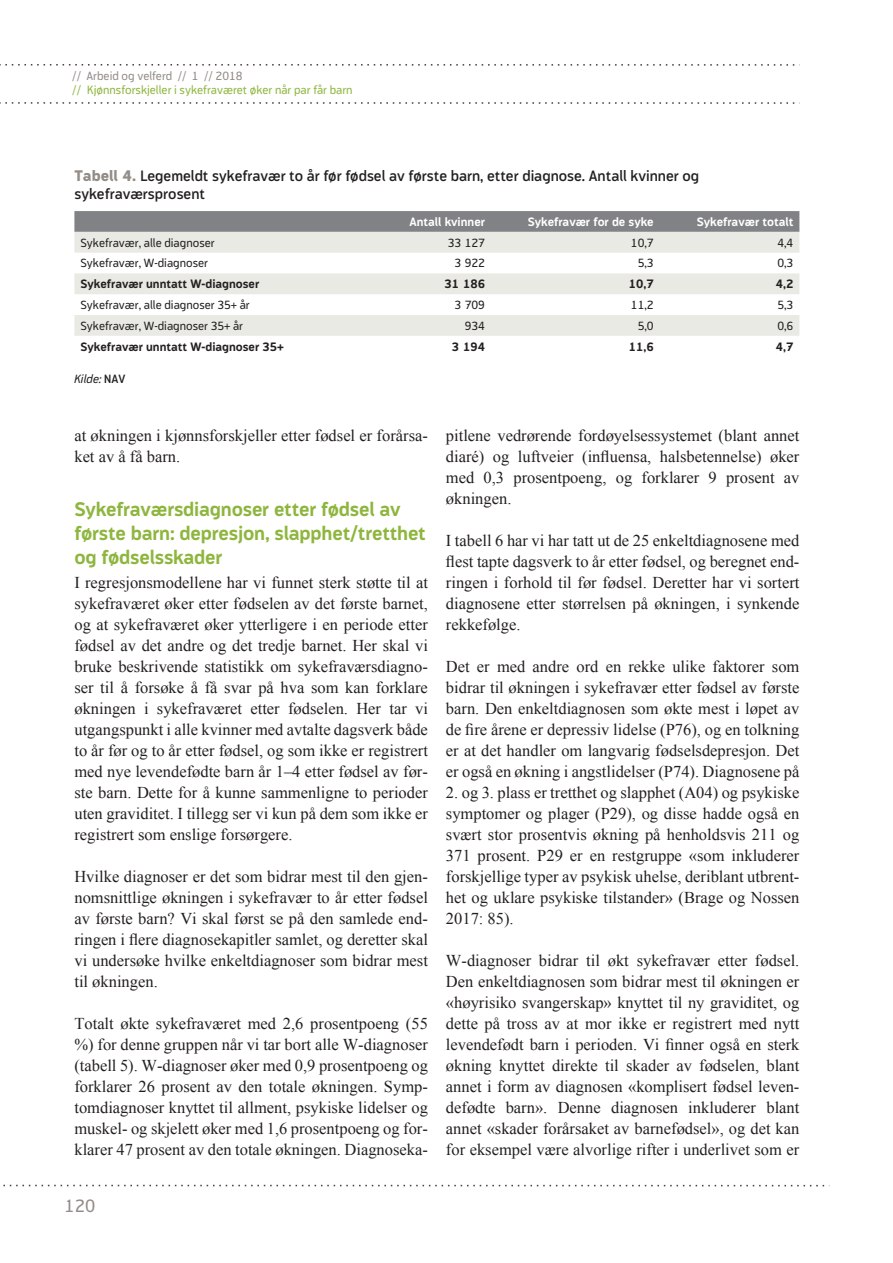
<style>
.page{position:relative;width:893px;height:1263px;background:#fff}
.page>*{position:absolute;margin:0;border:0;box-sizing:border-box;transform-origin:0 0}
.t1{font:700 19.5px/24px "Modus";letter-spacing:-.01em;color:#8eb63e}
.t2{font:18px "Modus";color:#948d87}
.t3{font:16.5px/21px "Times New Roman";color:#231f20;text-align:justify}
.t4{font:600 15px/18px "Modus";color:#231f20}
.t5{font:12px "Modus";color:#231f20}
.t6{font:700 12px "Modus";color:#231f20}
.t7{font:12px "Modus";color:#8eb63e}
.t8{font:700 12px "Modus";color:#fff}
.t9{font:12px "Modus";color:#948d87}
.t10{font:italic 12px "Modus";color:#231f20}
.s1{font-weight:800;color:#948d87}
.s2{font-weight:600;font-style:normal}
</style>
<div class="page">
<svg style="left:0;top:64px;width:795px;height:2px"></svg>
<svg style="left:0;top:102px;width:795px;height:2px"></svg>
<svg style="left:3px;top:1185px;width:822px;height:1px"></svg>
<svg style="left:74px;top:273px;width:725px;height:63px;fill:#e9eae4"></svg>
<svg style="left:74px;top:211px;width:725px;height:42px;background:#b5b7b5"></svg>
<p class="t9" style="left:72px;top:69px;width:172px">// Arbeid og velferd // 1 // 2018</p>
<p class="t7" style="left:72px;top:83px;width:282px">// Kjønnsforskjeller i sykefraværet øker når par får barn</p>
<p class="t4" style="left:74px;top:167px;width:626px"><span class="s1">Tabell 4.</span> Legemeldt sykefravær to år før fødsel av første barn, etter diagnose. Antall kvinner og sykefraværsprosent</p>
<p class="t8" style="left:409px;top:215px;width:77px">Antall kvinner</p>
<p class="t8" style="left:528px;top:215px;width:128px">Sykefravær for de syke</p>
<p class="t8" style="left:697px;top:215px;width:98px">Sykefravær totalt</p>
<p class="t5" style="left:80px;top:236px;width:136px">Sykefravær, alle diagnoser</p>
<p class="t5" style="left:448px;top:236px;width:39px">33 127</p>
<p class="t5" style="left:631px;top:236px;width:24px">10,7</p>
<p class="t5" style="left:777px;top:236px;width:18px">4,4</p>
<p class="t5" style="left:80px;top:257px;width:129px">Sykefravær, W-diagnoser</p>
<p class="t5" style="left:454px;top:257px;width:32px">3 922</p>
<p class="t5" style="left:638px;top:257px;width:18px">5,3</p>
<p class="t5" style="left:777px;top:257px;width:18px">0,3</p>
<p class="t6" style="left:80px;top:277px;width:180px">Sykefravær unntatt W-diagnoser</p>
<p class="t6" style="left:445px;top:277px;width:42px">31 186</p>
<p class="t6" style="left:629px;top:277px;width:26px">10,7</p>
<p class="t6" style="left:776px;top:277px;width:19px">4,2</p>
<p class="t5" style="left:80px;top:298px;width:171px">Sykefravær, alle diagnoser 35+ år</p>
<p class="t5" style="left:454px;top:298px;width:32px">3 709</p>
<p class="t5" style="left:631px;top:298px;width:24px">11,2</p>
<p class="t5" style="left:777px;top:298px;width:18px">5,3</p>
<p class="t5" style="left:80px;top:319px;width:164px">Sykefravær, W-diagnoser 35+ år</p>
<p class="t5" style="left:465px;top:319px;width:22px">934</p>
<p class="t5" style="left:638px;top:319px;width:18px">5,0</p>
<p class="t5" style="left:777px;top:319px;width:18px">0,6</p>
<p class="t6" style="left:80px;top:340px;width:205px">Sykefravær unntatt W-diagnoser 35+</p>
<p class="t6" style="left:452px;top:340px;width:35px">3 194</p>
<p class="t6" style="left:629px;top:340px;width:26px">11,6</p>
<p class="t6" style="left:776px;top:340px;width:19px">4,7</p>
<p class="t10" style="left:74px;top:372px;width:52px">Kilde: <span class="s2">NAV</span></p>
<p class="t3" style="left:74px;top:425px;width:355px">at økningen i kjønnsforskjeller etter fødsel er forårsa&shy;ket av å få barn.</p>
<p class="t1" style="left:74px;top:497px;width:353px">Sykefraværsdiagnoser etter fødsel av første barn: depresjon, slapphet/tretthet og fødselsskader</p>
<p class="t3" style="left:74px;top:572px;width:355px">I regresjonsmodellene har vi funnet sterk støtte til at sykefraværet øker etter fødselen av det første barnet, og at sykefraværet øker ytterligere i en periode etter fødsel av det andre og det tredje barnet. Her skal vi bruke beskrivende statistikk om sykefraværsdiagno&shy;ser til å forsøke å få svar på hva som kan forklare økningen i sykefraværet etter fødselen. Her tar vi utgangspunkt i alle kvinner med avtalte dagsverk både to år før og to år etter fødsel, og som ikke er registrert med nye levendefødte barn år 1–4 etter fødsel av før&shy;ste barn. Dette for å kunne sammenligne to perioder uten graviditet. I tillegg ser vi kun på dem som ikke er registrert som enslige forsørgere.</p>
<p class="t3" style="left:74px;top:866px;width:355px">Hvilke diagnoser er det som bidrar mest til den gjen&shy;nomsnittlige økningen i sykefravær to år etter fødsel av første barn? Vi skal først se på den samlede end&shy;ringen i flere diagnosekapitler samlet, og deretter skal vi undersøke hvilke enkeltdiagnoser som bidrar mest til økningen.</p>
<p class="t3" style="left:74px;top:1013px;width:355px">Totalt økte sykefraværet med 2,6 prosentpoeng (55 %) for denne gruppen når vi tar bort alle W-diagnoser (tabell 5). W-diagnoser øker med 0,9 prosentpoeng og forklarer 26 prosent av den totale økningen. Symp&shy;tomdiagnoser knyttet til allment, psykiske lidelser og muskel- og skjelett øker med 1,6 prosentpoeng og for&shy;klarer 47 prosent av den totale økningen. Diagnoseka-</p>
<p class="t2" style="left:65px;top:1195px;width:32px">120</p>
<p class="t3" style="left:446px;top:425px;width:355px">pitlene vedrørende fordøyelsessystemet (blant annet diaré) og luftveier (influensa, halsbetennelse) øker med 0,3 prosentpoeng, og forklarer 9 prosent av økningen.</p>
<p class="t3" style="left:446px;top:530px;width:355px">I tabell 6 har vi har tatt ut de 25 enkeltdiagnosene med flest tapte dagsverk to år etter fødsel, og beregnet end&shy;ringen i forhold til før fødsel. Deretter har vi sortert diagnosene etter størrelsen på økningen, i synkende rekkefølge.</p>
<p class="t3" style="left:446px;top:656px;width:355px">Det er med andre ord en rekke ulike faktorer som bidrar til økningen i sykefravær etter fødsel av første barn. Den enkeltdiagnosen som økte mest i løpet av de fire årene er depressiv lidelse (P76), og en tolkning er at det handler om langvarig fødselsdepresjon. Det er også en økning i angstlidelser (P74). Diagnosene på</p>
<p class="t3" style="left:446px;top:782px;width:355px">2. og 3. plass er tretthet og slapphet (A04) og psykiske symptomer og plager (P29), og disse hadde også en svært stor prosentvis økning på henholdsvis 211 og 371 prosent. P29 er en restgruppe «som inkluderer forskjellige typer av psykisk uhelse, deriblant utbrent&shy;het og uklare psykiske tilstander» (Brage og Nossen 2017: 85).</p>
<p class="t3" style="left:446px;top:950px;width:355px">W-diagnoser bidrar til økt sykefravær etter fødsel.<br>Den enkeltdiagnosen som bidrar mest til økningen er «høyrisiko svangerskap» knyttet til ny graviditet, og dette på tross av at mor ikke er registrert med nytt levendefødt barn i perioden. Vi finner også en sterk økning knyttet direkte til skader av fødselen, blant annet i form av diagnosen «komplisert fødsel leven&shy;defødte barn». Denne diagnosen inkluderer blant annet «skader forårsaket av barnefødsel», og det kan for eksempel være alvorlige rifter i underlivet som er</p>
</div>
